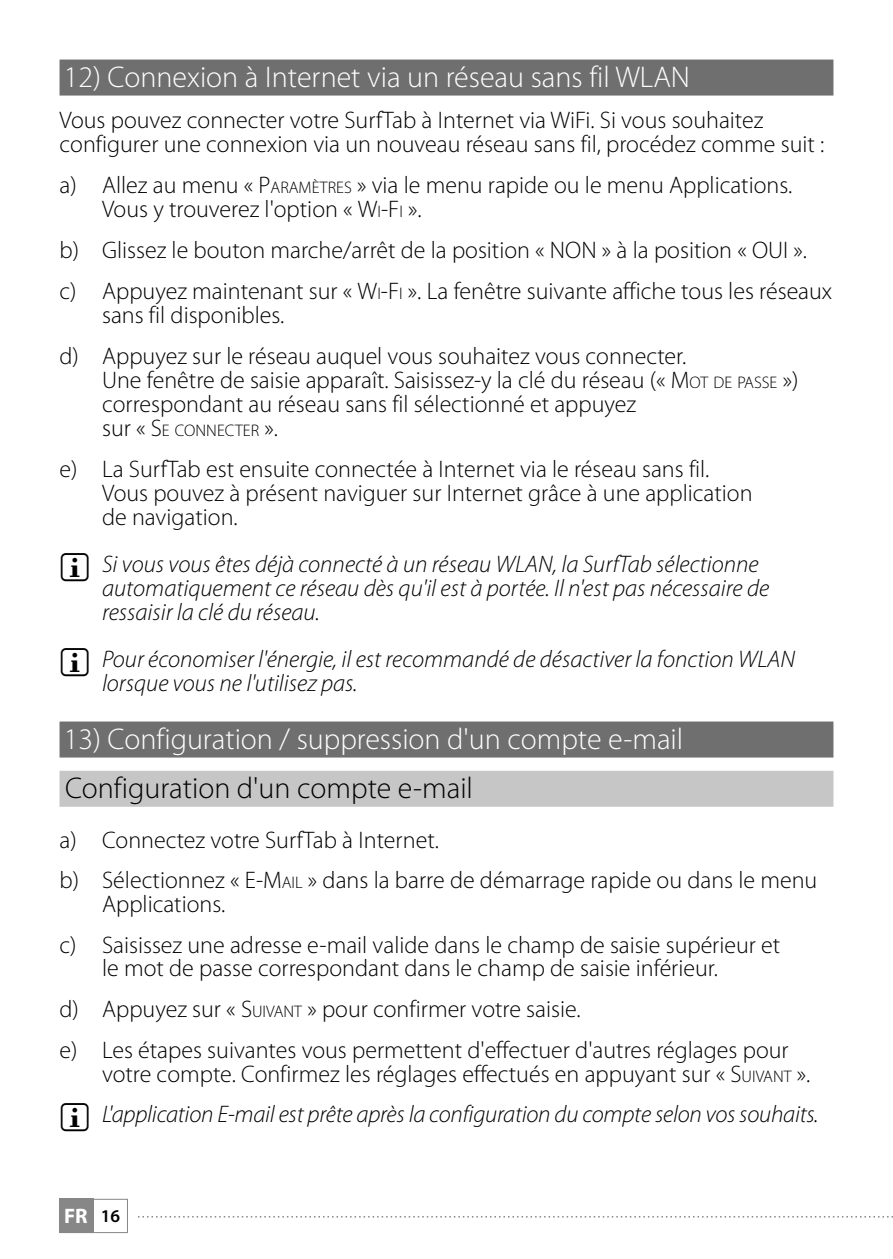
<style>
.page{position:relative;width:893px;height:1259px;background:#fff}
.page>*{position:absolute;margin:0;border:0;box-sizing:border-box;transform-origin:0 0}
.t1{font:300 30px "Myriad Pro";color:#fff}
.t2{font:300 30px "Myriad Pro";color:#000}
.t3{font:300 24px/24px "Myriad Pro";color:#000}
.t4{font:italic 300 24px/24px "Myriad Pro";color:#000}
.t5{font:700 21px "Myriad Pro";color:#fff}
.t6{font:300 16.8px "Myriad Pro";color:#000}
.s1{font-style:inherit}
.s2{font-size:16.8px}
.s3{font-size:24px}
.s4{font-style:normal}
.s5{font-style:normal;font-size:16.8px}
.s6{font-weight:600;font-size:18px;color:#000}
</style>
<div class="page">
<div style="left:60px;top:1199px;width:34px;height:34px;background:#878787"></div>
<div style="left:60px;top:1199px;width:68px;height:34px;border:1px solid #878787"></div>
<svg style="left:138px;top:1216px;width:755px;height:1px"></svg>
<div style="left:60px;top:60px;width:773px;height:36px;background:#706f6f"></div>
<div style="left:60px;top:721px;width:773px;height:36px;background:#706f6f"></div>
<div style="left:60px;top:771px;width:773px;height:36px;background:#c6c6c6"></div>
<p class="t1" style="left:64px;top:61px;width:628px">12) Connexion à Internet via un réseau sans fil WLAN</p>
<p class="t3" style="left:60px;top:108px;width:766px">Vous pouvez connecter votre SurfTab à Internet via WiFi. Si vous souhaitez configurer une connexion via un nouveau réseau sans fil, procédez comme suit :</p>
<p class="t3" style="left:102px;top:173px;width:692px;text-indent:-43px">a) Allez au menu « <span class="s1">P</span><span class="s2">ARAMÈTRES</span> » via le menu rapide ou le menu Applications.<br>Vous y trouverez l'option « <span class="s1">W</span><span class="s2">I</span><span class="s1">-F</span><span class="s2">I</span> ».</p>
<p class="t3" style="left:60px;top:238px;width:506px">b) Glissez le bouton marche/arrêt de la position « <span class="s1">NON</span></p>
<p class="t3" style="left:602px;top:238px;width:163px">» à la position « <span class="s1">OUI</span></p>
<p class="t3" style="left:60px;top:230px;width:774px;line-height:41.1px;text-indent:734px">».<br>c) Appuyez maintenant sur « <span class="s1">W</span><span class="s2">I</span><span class="s1">-F</span><span class="s2">I</span> ». La fenêtre suivante affiche tous les réseaux</p>
<p class="t3" style="left:60px;top:295px;width:628px;line-height:41.1px;text-indent:43px">sans fil disponibles.<br>d) Appuyez sur le réseau auquel vous souhaitez vous connecter.</p>
<p class="t3" style="left:102px;top:368px;width:698px">Une fenêtre de saisie apparaît. Saisissez-y la clé du réseau (« <span class="s1">M</span><span class="s2">OT DE PASSE</span> ») correspondant au réseau sans fil sélectionné et appuyez</p>
<p class="t6" style="left:102px;top:421px;width:177px"><span class="s3">sur «</span> <span class="s3">S</span>E CONNECTER <span class="s3">».</span></p>
<p class="t3" style="left:102px;top:457px;width:652px;text-indent:-43px">e) La SurfTab est ensuite connectée à Internet via le réseau sans fil.<br>Vous pouvez à présent naviguer sur Internet grâce à une application de navigation.</p>
<p class="t4" style="left:102px;top:553px;width:669px">Si vous vous êtes déjà connecté à un réseau WLAN, la SurfTab sélectionne automatiquement ce réseau dès qu'il est à portée. Il n'est pas nécessaire de ressaisir la clé du réseau.</p>
<p class="t4" style="left:102px;top:648px;width:695px">Pour économiser l'énergie, il est recommandé de désactiver la fonction WLAN lorsque vous ne l'utilisez pas.</p>
<p class="t1" style="left:64px;top:722px;width:621px">13) Configuration / suppression d'un compte e-mail</p>
<p class="t2" style="left:65px;top:772px;width:409px">Configuration d'un compte e-mail</p>
<p class="t3" style="left:60px;top:819px;width:759px;line-height:40.8px">a) Connectez votre SurfTab à Internet.<br>b) Sélectionnez « <span class="s1">E-M</span><span class="s2">AIL</span> » dans la barre de démarrage rapide ou dans le menu</p>
<p class="t3" style="left:60px;top:884px;width:722px;line-height:40.8px;text-indent:43px">Applications.<br>c) Saisissez une adresse e-mail valide dans le champ de saisie supérieur et</p>
<p class="t3" style="left:60px;top:948px;width:731px;line-height:40.8px;text-indent:43px">le mot de passe correspondant dans le champ de saisie inférieur.<br>d) Appuyez sur « <span class="s1">S</span><span class="s2">UIVANT</span> » pour confirmer votre saisie.<br>e) Les étapes suivantes vous permettent d'effectuer d'autres réglages pour</p>
<p class="t4" style="left:102px;top:1053px;width:718px;line-height:40.8px"><span class="s4">votre compte. Confirmez les réglages effectués en appuyant sur «</span> <span class="s4">S</span><span class="s5">UIVANT</span> <span class="s4">».<br></span>L'application E-mail est prête après la configuration du compte selon vos souhaits.</p>
<p class="t5" style="left:64px;top:1202px;width:58px">FR <span class="s6">16</span></p>
</div>
